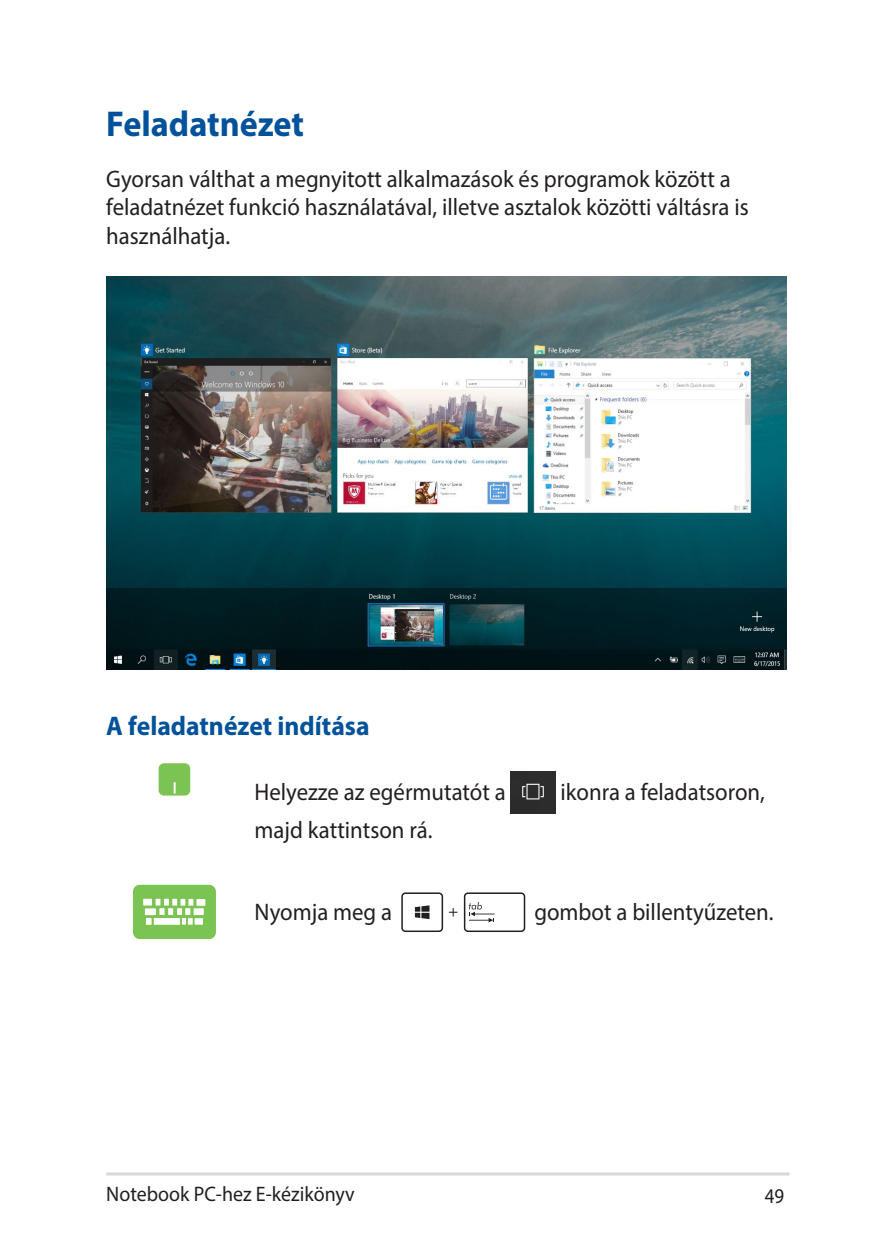
<style>
.page{position:relative;width:893px;height:1259px;background:#fff}
.page>*{position:absolute;margin:0;border:0;box-sizing:border-box;transform-origin:0 0}
.t1{font:700 36px "Myriad Pro";color:#01529a;scale:.95 1}
.t2{font:700 27px "Myriad Pro";color:#01529a;scale:.95 1}
.t3{font:24px/28.8px "Myriad Pro";color:#231f20;scale:.95 1}
.t4{font:21px "Myriad Pro";color:#231f20;scale:.95 1}
.t5{font:21px "Myriad Pro";color:#231f20;scale:.9 1}
</style>
<div class="page">
<hr style="left:106px;top:1172px;width:683px;height:3px;background:#d8d8d8">
<img style="left:106px;top:277px;width:681px;height:392px">
<div style="left:159px;top:763px;width:31px;height:32px;background:#7bc352;border-radius:5px"></div>
<svg style="left:174px;top:782px;width:2px;height:11px"></svg>
<img style="left:511px;top:771px;width:45px;height:42px">
<div style="left:134px;top:886px;width:81px;height:52px;background:#7bc352;border-radius:6px"></div>
<div style="left:133px;top:884px;width:83px;height:55px;border:2px solid #7bc352;border-radius:6px"></div>
<div style="left:197px;top:899px;width:8px;height:6px;background:#fff"></div>
<div style="left:145px;top:908px;width:11px;height:7px;background:#fff"></div>
<div style="left:194px;top:908px;width:10px;height:7px;background:#fff"></div>
<svg style="left:146px;top:898px;width:47px;height:26px"></svg>
<div style="left:195px;top:918px;width:8px;height:6px;background:#fff"></div>
<div style="left:143px;top:898px;width:9px;height:7px;background:#fff"></div>
<div style="left:464px;top:892px;width:61px;height:40px;border:2px solid #231f20;border-radius:3px"></div>
<svg style="left:469px;top:902px;width:26px;height:20px"></svg>
<svg style="left:449px;top:908px;width:8px;height:8px"></svg>
<div style="left:401px;top:892px;width:42px;height:40px;border:2px solid #231f20;border-radius:3px"></div>
<svg style="left:415px;top:905px;width:14px;height:14px"></svg>
<h1 class="t1" style="left:106px;top:101px;width:210px">Feladatnézet</h1>
<p class="t3" style="left:106px;top:164px;width:678px">Gyorsan válthat a megnyitott alkalmazások és programok között a feladatnézet funkció használatával, illetve asztalok közötti váltásra is használhatja.</p>
<p class="t2" style="left:106px;top:708px;width:279px">A feladatnézet indítása</p>
<p class="t3" style="left:255px;top:777px;width:266px">Helyezze az egérmutatót a</p>
<p class="t3" style="left:561px;top:777px;width:217px">ikonra a feladatsoron,</p>
<p class="t3" style="left:255px;top:815px;width:189px">majd kattintson rá.</p>
<p class="t3" style="left:255px;top:897px;width:146px">Nyomja meg a</p>
<p class="t3" style="left:534px;top:897px;width:253px">gombot a billentyűzeten.</p>
<p class="t4" style="left:106px;top:1180px;width:263px">Notebook PC-hez E-kézikönyv</p>
<p class="t5" style="left:765px;top:1182px;width:23px">49</p>
</div>
